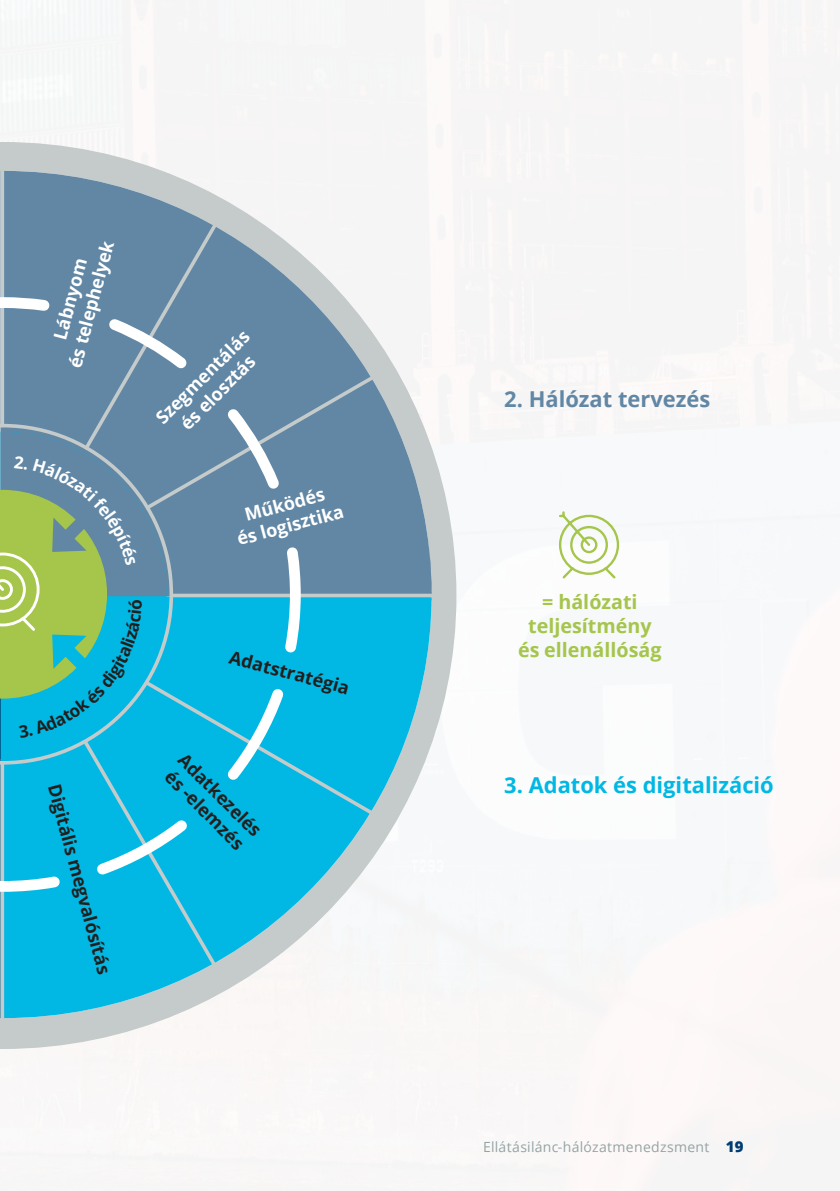
<style>
.page{position:relative;width:840px;height:1191px;background:#fff}
.page>*{position:absolute;margin:0;border:0;box-sizing:border-box;transform-origin:0 0}
.t1{font:700 21.8px "Open Sans";color:#00b8e3}
.t2{font:700 21.8px "Open Sans";color:#6187a5}
.t3{font:700 19.6px/23.6px "Open Sans";color:#a5c54b;text-align:center}
.t4{font:700 18px/21.6px "Open Sans";color:#fff;text-align:center}
.t5{font:700 18px/21.6px "Open Sans";color:#221f1f}
.t6{font:14px "Open Sans";letter-spacing:.02em;color:#94a4a3}
.s1{font-weight:800;font-size:15px;color:#003c72}
</style>
<div class="page">
<div style="left:0;top:0;width:839px;height:1191px;background:#f7f7f7"></div>
<svg style="left:0;top:142px;width:456px;height:907px"></svg>
<svg style="left:391px;top:171px;width:40px;height:422px"></svg>
<svg style="left:391px;top:597px;width:40px;height:421px"></svg>
<hr style="left:1px;top:149px;width:3px;height:276px;background:#c4cbca">
<svg style="left:391px;top:593px;width:54px;height:4px"></svg>
<hr style="left:1px;top:763px;width:3px;height:279px;background:#c4cbca">
<svg style="left:559px;top:511px;width:61px;height:68px"></svg>
<svg style="left:0;top:171px;width:391px;height:847px;background:#5aafc4"></svg>
<p class="t4" style="left:43px;top:358px;width:132px;rotate:-75deg">Lábnyom<br>és telephelyek</p>
<p class="t4" style="left:151px;top:413px;width:125px;rotate:-45deg">Szegmentálás és elosztás</p>
<p class="t4" style="left:229px;top:507px;width:111px;rotate:-15deg">Működés<br>és logisztika</p>
<p class="t5" style="left:65px;top:781px;width:198px;rotate:75deg">Digitális megvalósítás</p>
<p class="t5" style="left:233px;top:645px;width:125px;rotate:15deg">Adatstratégia</p>
<p class="t5" style="left:189px;top:748px;width:110px;rotate:45deg">Adatkezelés és -elemzés</p>
<p class="t2" style="left:504px;top:384px;width:207px">2. Hálózat tervezés</p>
<p class="t3" style="left:518px;top:590px;width:145px">= hálózati teljesítmény és ellenállóság</p>
<p class="t1" style="left:504px;top:770px;width:271px">3. Adatok és digitalizáció</p>
<p class="t6" style="left:483px;top:1141px;width:262px">Ellátásilánc-hálózatmenedzsment <span class="s1">19</span></p>
</div>
